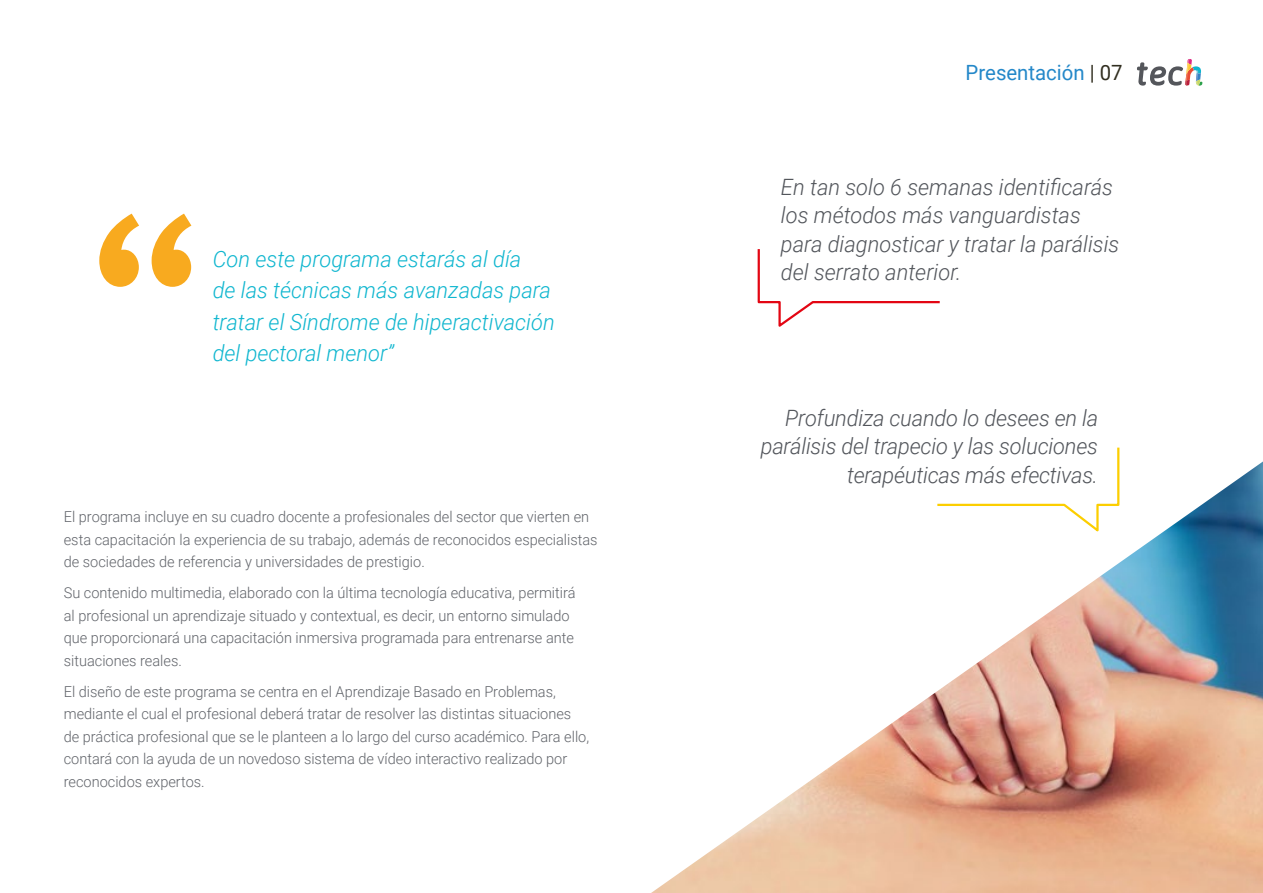
<style>
.page{position:relative;width:1263px;height:893px;background:#fff}
.page>*{position:absolute;margin:0;border:0;box-sizing:border-box;transform-origin:0 0}
.t1{font:italic 300 22.5px/28.5px "Roboto";letter-spacing:-.01em;color:#52555b;text-align:right}
.t2{font:italic 300 22.5px/31.5px "Roboto";color:#0fb6cf}
.t3{font:21px "Roboto";color:#2488c9}
.t4{font:300 15px/22.5px "Roboto";color:#61646a}
.s1{color:#312e20}
</style>
<div class="page">
<svg style="left:99px;top:214px;width:92px;height:73px"></svg>
<img style="left:651px;top:461px;width:612px;height:432px">
<svg style="left:757px;top:249px;width:183px;height:78px"></svg>
<svg style="left:1137px;top:59px;width:65px;height:27px"></svg>
<h1 class="t2" style="left:213px;top:242px;width:344px">Con este programa estarás al día<br>de las técnicas más avanzadas para tratar el Síndrome de hiperactivación del pectoral menor”</h1>
<p class="t4" style="left:64px;top:505px;width:535px">El programa incluye en su cuadro docente a profesionales del sector que vierten en esta capacitación la experiencia de su trabajo, además de reconocidos especialistas de sociedades de referencia y universidades de prestigio.</p>
<p class="t4" style="left:64px;top:581px;width:513px">Su contenido multimedia, elaborado con la última tecnología educativa, permitirá al profesional un aprendizaje situado y contextual, es decir, un entorno simulado que proporcionará una capacitación inmersiva programada para entrenarse ante situaciones reales.</p>
<p class="t4" style="left:64px;top:679px;width:527px">El diseño de este programa se centra en el Aprendizaje Basado en Problemas, mediante el cual el profesional deberá tratar de resolver las distintas situaciones de práctica profesional que se le planteen a lo largo del curso académico. Para ello, contará con la ayuda de un novedoso sistema de vídeo interactivo realizado por reconocidos expertos.</p>
<h2 class="t3" style="left:966px;top:57px;width:159px">Presentación <span class="s1">| 07</span></h2>
<h1 class="t1" style="left:781px;top:172px;width:340px;text-align:left">En tan solo 6 semanas identificarás los métodos más vanguardistas para diagnosticar y tratar la parálisis del serrato anterior.</h1>
<h1 class="t1" style="left:761px;top:403px;width:339px">Profundiza cuando lo desees en la parálisis del trapecio y las soluciones terapéuticas más efectivas.</h1>
</div>
